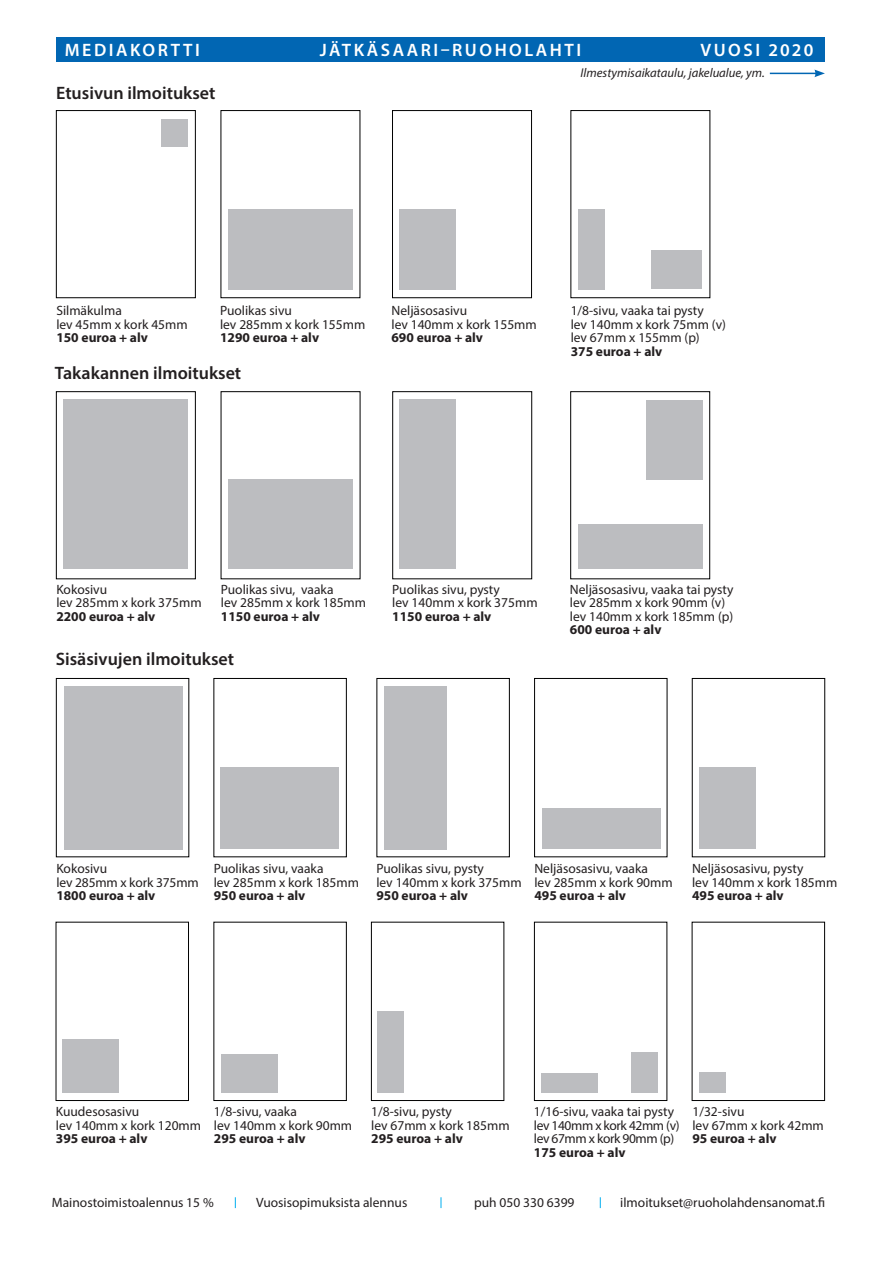
<style>
.page{position:relative;width:893px;height:1263px;background:#fff}
.page>*{position:absolute;margin:0;border:0;box-sizing:border-box;transform-origin:0 0}
.t1{font:600 18px "Myriad Pro";color:#231f20}
.t2{font:600 18px "Myriad Pro";letter-spacing:.14em;color:#fff}
.t3{font:13.5px/13.5px "Myriad Pro";color:#231f20}
.t4{font:700 13.5px "Myriad Pro";color:#231f20}
.t5{font:13.5px/13.5px "Myriad Pro";letter-spacing:-.03em;color:#231f20}
.t6{font:italic 12.75px "Myriad Pro";color:#231f20}
</style>
<div class="page">
<div style="left:56px;top:110px;width:140px;height:188px;border:1px solid #000"></div>
<div style="left:221px;top:110px;width:139px;height:188px;background:#fff;border:1px solid #000"></div>
<div style="left:56px;top:391px;width:140px;height:188px;background:#fff;border:1px solid #000"></div>
<div style="left:56px;top:678px;width:133px;height:179px;background:#fff;border:1px solid #000"></div>
<div style="left:214px;top:922px;width:133px;height:179px;background:#fff;border:1px solid #000"></div>
<div style="left:214px;top:678px;width:133px;height:179px;background:#fff;border:1px solid #000"></div>
<div style="left:371px;top:922px;width:133px;height:179px;background:#fff;border:1px solid #000"></div>
<div style="left:377px;top:678px;width:133px;height:179px;background:#fff;border:1px solid #000"></div>
<div style="left:534px;top:922px;width:133px;height:179px;background:#fff;border:1px solid #000"></div>
<div style="left:534px;top:678px;width:133px;height:179px;background:#fff;border:1px solid #000"></div>
<div style="left:692px;top:922px;width:133px;height:179px;background:#fff;border:1px solid #000"></div>
<div style="left:56px;top:922px;width:133px;height:179px;background:#fff;border:1px solid #000"></div>
<div style="left:392px;top:391px;width:140px;height:188px;background:#fff;border:1px solid #000"></div>
<div style="left:570px;top:391px;width:140px;height:188px;background:#fff;border:1px solid #000"></div>
<div style="left:392px;top:110px;width:140px;height:188px;border:1px solid #000"></div>
<div style="left:571px;top:110px;width:139px;height:188px;border:1px solid #000"></div>
<div style="left:162px;top:119px;width:26px;height:27px;background:#bcbdc0"></div>
<div style="left:228px;top:209px;width:125px;height:80px;background:#bcbdc0"></div>
<div style="left:228px;top:479px;width:125px;height:90px;background:#bcbdc0"></div>
<div style="left:400px;top:400px;width:56px;height:169px;background:#bcbdc0"></div>
<div style="left:646px;top:400px;width:56px;height:79px;background:#bcbdc0"></div>
<div style="left:578px;top:524px;width:124px;height:45px;background:#bcbdc0"></div>
<div style="left:64px;top:400px;width:124px;height:169px;background:#bcbdc0"></div>
<div style="left:64px;top:686px;width:119px;height:163px;background:#bcbdc0"></div>
<div style="left:220px;top:768px;width:119px;height:81px;background:#bcbdc0"></div>
<div style="left:384px;top:686px;width:62px;height:163px;background:#bcbdc0"></div>
<div style="left:542px;top:808px;width:119px;height:41px;background:#bcbdc0"></div>
<div style="left:699px;top:768px;width:56px;height:81px;background:#bcbdc0"></div>
<div style="left:221px;top:1055px;width:56px;height:38px;background:#bcbdc0"></div>
<div style="left:63px;top:1040px;width:56px;height:53px;background:#bcbdc0"></div>
<div style="left:541px;top:1074px;width:56px;height:19px;background:#bcbdc0"></div>
<div style="left:378px;top:1011px;width:26px;height:82px;background:#bcbdc0"></div>
<div style="left:631px;top:1052px;width:27px;height:41px;background:#bcbdc0"></div>
<div style="left:699px;top:1072px;width:27px;height:21px;background:#bcbdc0"></div>
<div style="left:400px;top:209px;width:56px;height:80px;background:#bcbdc0"></div>
<div style="left:578px;top:209px;width:27px;height:80px;background:#bcbdc0"></div>
<div style="left:651px;top:250px;width:51px;height:38px;background:#bcbdc0"></div>
<div style="left:56px;top:37px;width:769px;height:25px;background:#0166b3"></div>
<hr style="left:770px;top:73px;width:47px;height:1px;background:#0166b3">
<svg style="left:814px;top:70px;width:11px;height:7px"></svg>
<h1 class="t2" style="left:65px;top:38px;width:137px">MEDIAKORTTI</h1>
<h1 class="t2" style="left:320px;top:38px;width:263px">JÄTKÄSAARI–RUOHOLAHTI</h1>
<h1 class="t2" style="left:700px;top:38px;width:114px">VUOSI 2020</h1>
<h1 class="t1" style="left:56px;top:82px;width:161px">Etusivun ilmoitukset</h1>
<p class="t6" style="left:581px;top:65px;width:186px">Ilmestymisaikataulu, jakelualue, ym.</p>
<p class="t3" style="left:56px;top:304px;width:133px">Silmäkulma<br>lev 45mm x kork 45mm</p>
<p class="t4" style="left:56px;top:329px;width:93px">150 euroa + alv</p>
<p class="t3" style="left:220px;top:304px;width:147px">Puolikas sivu<br>lev 285mm x kork 155mm</p>
<p class="t4" style="left:220px;top:329px;width:101px">1290 euroa + alv</p>
<h1 class="t1" style="left:55px;top:362px;width:188px">Takakannen ilmoitukset</h1>
<p class="t3" style="left:391px;top:304px;width:147px">Neljäsosasivu<br>lev 140mm x kork 155mm</p>
<p class="t4" style="left:391px;top:329px;width:93px">690 euroa + alv</p>
<p class="t3" style="left:571px;top:304px;width:157px">1/8-sivu, vaaka tai pysty<br>lev 140mm x kork 75mm (v) lev 67mm x 155mm (p)</p>
<p class="t4" style="left:571px;top:342px;width:93px">375 euroa + alv</p>
<p class="t3" style="left:56px;top:582px;width:147px">Kokosivu<br>lev 285mm x kork 375mm</p>
<p class="t4" style="left:56px;top:607px;width:101px">2200 euroa + alv</p>
<p class="t3" style="left:221px;top:582px;width:147px">Puolikas sivu, vaaka<br>lev 285mm x kork 185mm</p>
<p class="t4" style="left:221px;top:607px;width:101px">1150 euroa + alv</p>
<h1 class="t1" style="left:56px;top:648px;width:180px">Sisäsivujen ilmoitukset</h1>
<p class="t3" style="left:392px;top:582px;width:147px">Puolikas sivu, pysty<br>lev 140mm x kork 375mm</p>
<p class="t4" style="left:392px;top:607px;width:101px">1150 euroa + alv</p>
<p class="t3" style="left:570px;top:582px;width:165px">Neljäsosasivu, vaaka tai pysty lev 285mm x kork 90mm (v) lev 140mm x kork 185mm (p)</p>
<p class="t4" style="left:570px;top:621px;width:93px">600 euroa + alv</p>
<p class="t3" style="left:56px;top:862px;width:144px">Kokosivu<br>lev 285mm x kork 375mm</p>
<p class="t4" style="left:56px;top:887px;width:101px">1800 euroa + alv</p>
<p class="t3" style="left:214px;top:862px;width:147px">Puolikas sivu, vaaka<br>lev 285mm x kork 185mm</p>
<p class="t4" style="left:214px;top:887px;width:93px">950 euroa + alv</p>
<p class="t3" style="left:376px;top:862px;width:147px">Puolikas sivu, pysty<br>lev 140mm x kork 375mm</p>
<p class="t4" style="left:376px;top:887px;width:93px">950 euroa + alv</p>
<p class="t3" style="left:534px;top:862px;width:140px">Neljäsosasivu, vaaka<br>lev 285mm x kork 90mm</p>
<p class="t4" style="left:534px;top:887px;width:93px">495 euroa + alv</p>
<p class="t3" style="left:692px;top:862px;width:147px">Neljäsosasivu, pysty<br>lev 140mm x kork 185mm</p>
<p class="t4" style="left:692px;top:887px;width:93px">495 euroa + alv</p>
<p class="t3" style="left:56px;top:1105px;width:147px">Kuudesosasivu<br>lev 140mm x kork 120mm</p>
<p class="t4" style="left:56px;top:1130px;width:93px">395 euroa + alv</p>
<p class="t3" style="left:214px;top:1105px;width:140px">1/8-sivu, vaaka<br>lev 140mm x kork 90mm</p>
<p class="t4" style="left:214px;top:1130px;width:93px">295 euroa + alv</p>
<p class="t3" style="left:371px;top:1105px;width:140px">1/8-sivu, pysty<br>lev 67mm x kork 185mm</p>
<p class="t4" style="left:371px;top:1130px;width:93px">295 euroa + alv</p>
<p class="t5" style="left:534px;top:1105px;width:147px">1/16-sivu, vaaka tai pysty lev 140mm x kork 42mm (v) lev 67mm x kork 90mm (p)</p>
<p class="t4" style="left:534px;top:1143px;width:93px">175 euroa + alv</p>
<p class="t3" style="left:692px;top:1105px;width:133px">1/32-sivu<br>lev 67mm x kork 42mm</p>
<p class="t4" style="left:692px;top:1130px;width:86px">95 euroa + alv</p>
<p class="t3" style="left:52px;top:1196px;width:163px">Mainostoimistoalennus 15 %</p>
<p class="t3" style="left:256px;top:1196px;width:153px">Vuosisopimuksista alennus</p>
<p class="t3" style="left:474px;top:1196px;width:102px">puh 050 330 6399</p>
<p class="t3" style="left:620px;top:1196px;width:206px">ilmoitukset@ruoholahdensanomat.fi</p>
</div>
